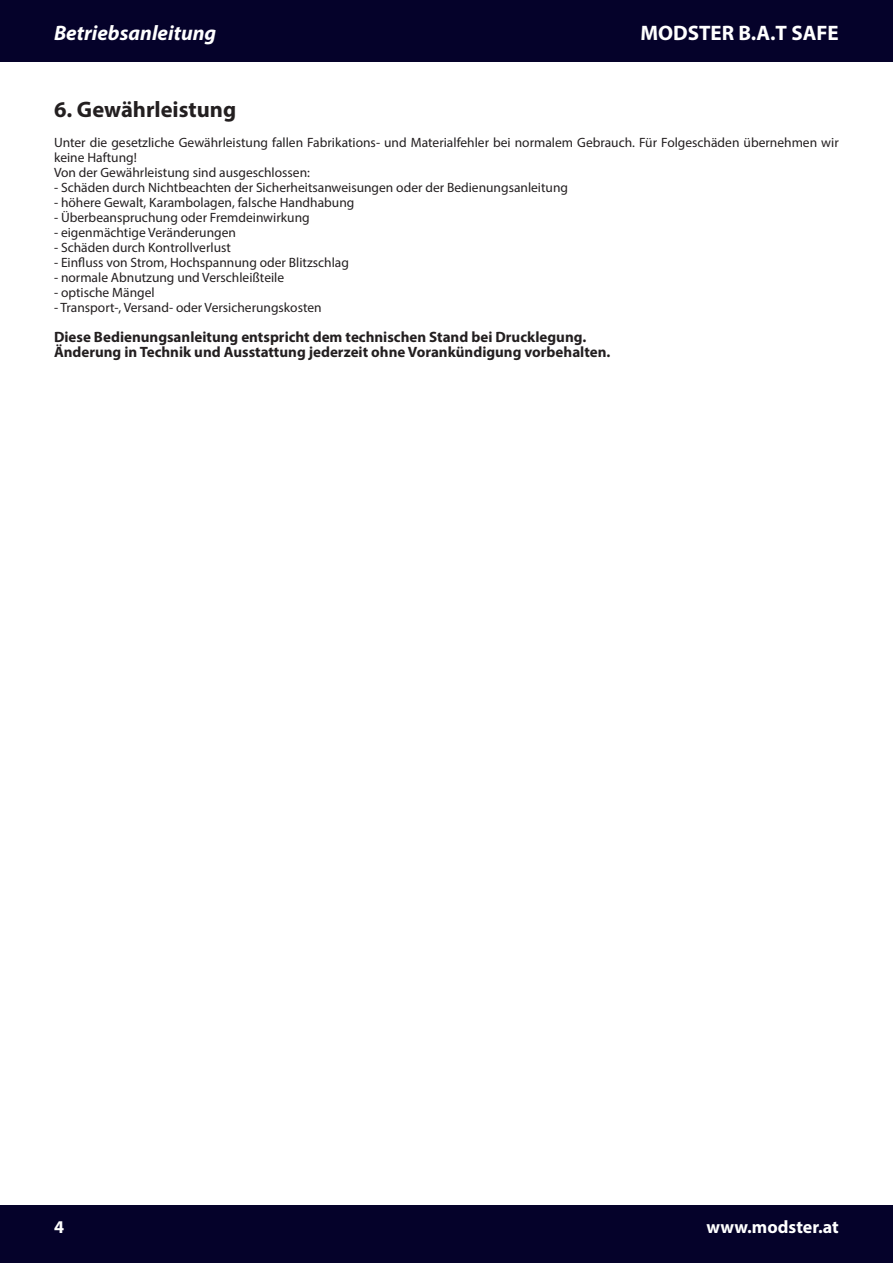
<style>
.page{position:relative;width:893px;height:1263px;background:#fff}
.page>*{position:absolute;margin:0;border:0;box-sizing:border-box;transform-origin:0 0}
.t1{font:700 22.5px "Myriad Pro";color:#231f20}
.t2{font:italic 700 21px "Myriad Pro";color:#fff}
.t3{font:700 21px "Myriad Pro";color:#fff}
.t4{font:700 18px "Myriad Pro";color:#fff}
.t5{font:700 15px "Myriad Pro";color:#231f20}
.t6{font:13.5px/15px "Myriad Pro";color:#231f20}
</style>
<div class="page">
<div style="left:0;top:0;width:893px;height:62px;background:#05022a"></div>
<div style="left:0;top:1205px;width:893px;height:58px;background:#05022a"></div>
<h2 class="t2" style="left:54px;top:19px;width:164px">Betriebsanleitung</h2>
<h2 class="t3" style="left:640px;top:19px;width:200px">MODSTER B.A.T SAFE</h2>
<p class="t1" style="left:54px;top:95px;width:184px">6. Gewährleistung</p>
<p class="t6" style="left:54px;top:135px;width:786px">Unter die gesetzliche Gewährleistung fallen Fabrikations- und Materialfehler bei normalem Gebrauch. Für Folgeschäden übernehmen wir keine Haftung!</p>
<p class="t6" style="left:54px;top:165px;width:257px">Von der Gewährleistung sind ausgeschlossen:</p>
<p class="t6" style="left:54px;top:180px;width:516px">- Schäden durch Nichtbeachten der Sicherheitsanweisungen oder der Bedienungsanleitung</p>
<p class="t6" style="left:54px;top:195px;width:302px">- höhere Gewalt, Karambolagen, falsche Handhabung</p>
<p class="t6" style="left:54px;top:210px;width:257px">- Überbeanspruchung oder Fremdeinwirkung</p>
<p class="t6" style="left:54px;top:225px;width:184px">- eigenmächtige Veränderungen</p>
<p class="t6" style="left:54px;top:240px;width:178px">- Schäden durch Kontrollverlust</p>
<p class="t6" style="left:54px;top:255px;width:296px">- Einfluss von Strom, Hochspannung oder Blitzschlag</p>
<p class="t6" style="left:54px;top:270px;width:232px">- normale Abnutzung und Verschleißteile</p>
<p class="t6" style="left:54px;top:285px;width:102px">- optische Mängel</p>
<p class="t6" style="left:54px;top:300px;width:269px">- Transport-, Versand- oder Versicherungskosten</p>
<p class="t5" style="left:54px;top:327px;width:534px">Diese Bedienungsanleitung entspricht dem technischen Stand bei Drucklegung.</p>
<p class="t5" style="left:54px;top:342px;width:558px">Änderung in Technik und Ausstattung jederzeit ohne Vorankündigung vorbehalten.</p>
<h3 class="t4" style="left:54px;top:1215px;width:11px">4</h3>
<h3 class="t4" style="left:706px;top:1215px;width:134px">www.modster.at</h3>
</div>
